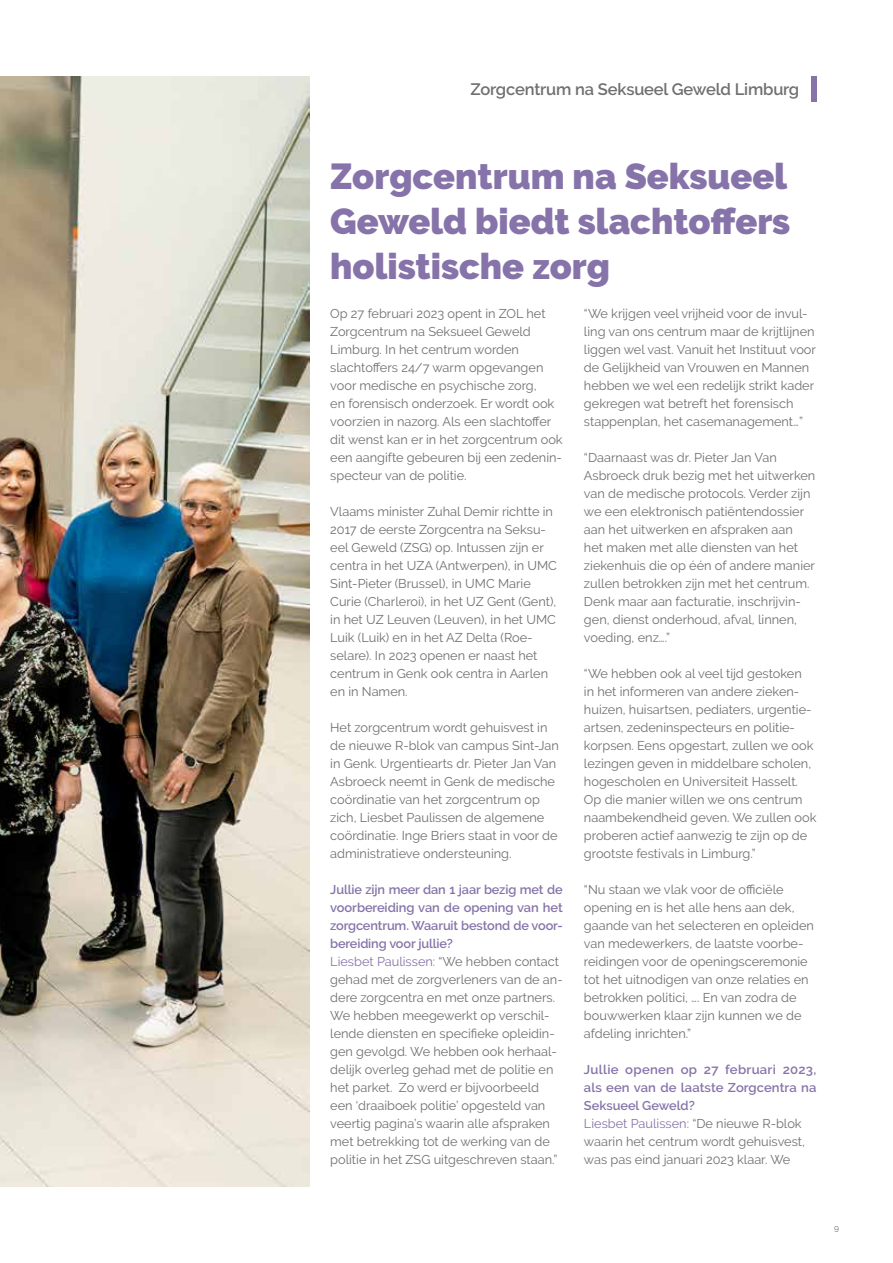
<style>
.page{position:relative;width:893px;height:1263px;background:#fff}
.page>*{position:absolute;margin:0;border:0;box-sizing:border-box;transform-origin:0 0}
.t1{font:900 36px/45px "Raleway";color:#8673a9;text-align:justify}
.t2{font:600 16.5px "Raleway";letter-spacing:-.01em;color:#706f6f}
.t3{font:12.75px/18px "Raleway";color:#706f6f}
.t4{font:8.25px "Raleway";color:#706f6f}
.s1{font-weight:600;color:#8673a9}
.s2{color:#8673a9}
</style>
<div class="page">
<img style="left:0;top:77px;width:309px;height:1109px">
<div style="left:811px;top:77px;width:5px;height:25px;background:#8673a9"></div>
<p class="t2" style="left:471px;top:80px;width:330px">Zorgcentrum na Seksueel Geweld Limburg</p>
<h1 class="t1" style="left:330px;top:154px;width:462px">Zorgcentrum na Seksueel Geweld biedt slachtoffers holistische zorg</h1>
<p class="t3" style="left:330px;top:305px;width:234px">Op 27 februari 2023 opent in ZOL het Zorgcentrum na Seksueel Geweld Limburg. In het centrum worden slachtoffers 24/7 warm opgevangen voor medische en psychische zorg,<br>en forensisch onderzoek. Er wordt ook voorzien in nazorg. Als een slachtoffer dit wenst kan er in het zorgcentrum ook een aangifte gebeuren bij een zedenin&shy;specteur van de politie.</p>
<p class="t3" style="left:330px;top:503px;width:228px">Vlaams minister Zuhal Demir richtte in 2017 de eerste Zorgcentra na Seksu&shy;eel Geweld (ZSG) op. Intussen zijn er centra in het UZA (Antwerpen), in UMC Sint-Pieter (Brussel), in UMC Marie Curie (Charleroi), in het UZ Gent (Gent), in het UZ Leuven (Leuven), in het UMC Luik (Luik) en in het AZ Delta (Roe&shy;selare). In 2023 openen er naast het centrum in Genk ook centra in Aarlen en in Namen.</p>
<p class="t3" style="left:330px;top:719px;width:230px">Het zorgcentrum wordt gehuisvest in de nieuwe R-blok van campus Sint-Jan in Genk. Urgentiearts dr. Pieter Jan Van Asbroeck neemt in Genk de medische coördinatie van het zorgcentrum op zich, Liesbet Paulissen de algemene coördinatie. Inge Briers staat in voor de administratieve ondersteuning.</p>
<p class="t3" style="left:330px;top:881px;width:234px"><span class="s1">Jullie zijn meer dan 1 jaar bezig met de voorbereiding van de opening van het zorgcentrum. Waaruit bestond de voor&shy;bereiding voor jullie?<br></span><span class="s2">Liesbet Paulissen:</span> “We hebben contact gehad met de zorgverleners van de an&shy;dere zorgcentra en met onze partners.<br>We hebben meegewerkt op verschil&shy;lende diensten en specifieke opleidin&shy;gen gevolgd. We hebben ook herhaal&shy;delijk overleg gehad met de politie en het parket. Zo werd er bijvoorbeeld een ‘draaiboek politie’ opgesteld van veertig pagina’s waarin alle afspraken met betrekking tot de werking van de politie in het ZSG uitgeschreven staan.”</p>
<p class="t3" style="left:584px;top:305px;width:234px">“We krijgen veel vrijheid voor de invul&shy;ling van ons centrum maar de krijtlijnen liggen wel vast. Vanuit het Instituut voor de Gelijkheid van Vrouwen en Mannen hebben we wel een redelijk strikt kader gekregen wat betreft het forensisch stappenplan, het casemanagement…”</p>
<p class="t3" style="left:584px;top:449px;width:233px">“Daarnaast was dr. Pieter Jan Van Asbroeck druk bezig met het uitwerken van de medische protocols. Verder zijn we een elektronisch patiëntendossier aan het uitwerken en afspraken aan<br>het maken met alle diensten van het ziekenhuis die op één of andere manier zullen betrokken zijn met het centrum.<br>Denk maar aan facturatie, inschrijvin&shy;gen, dienst onderhoud, afval, linnen, voeding, enz….”</p>
<p class="t3" style="left:584px;top:665px;width:234px">“We hebben ook al veel tijd gestoken<br>in het informeren van andere zieken&shy;huizen, huisartsen, pediaters, urgentie&shy;artsen, zedeninspecteurs en politie&shy;korpsen. Eens opgestart, zullen we ook lezingen geven in middelbare scholen, hogescholen en Universiteit Hasselt.<br>Op die manier willen we ons centrum naambekendheid geven. We zullen ook proberen actief aanwezig te zijn op de grootste festivals in Limburg.”</p>
<p class="t3" style="left:584px;top:881px;width:231px">“Nu staan we vlak voor de officiële opening en is het alle hens aan dek, gaande van het selecteren en opleiden van medewerkers, de laatste voorbe&shy;reidingen voor de openingsceremonie tot het uitnodigen van onze relaties en betrokken politici, …. En van zodra de bouwwerken klaar zijn kunnen we de afdeling inrichten.”</p>
<p class="t3" style="left:584px;top:1061px;width:234px"><span class="s1">Jullie openen op 27 februari 2023, als een van de laatste Zorgcentra na<br>Seksueel Geweld?<br></span><span class="s2">Liesbet Paulissen:</span> “De nieuwe R-blok waarin het centrum wordt gehuisvest, was pas eind januari 2023 klaar. We</p>
<p class="t4" style="left:834px;top:1224px;width:6px">9</p>
</div>
